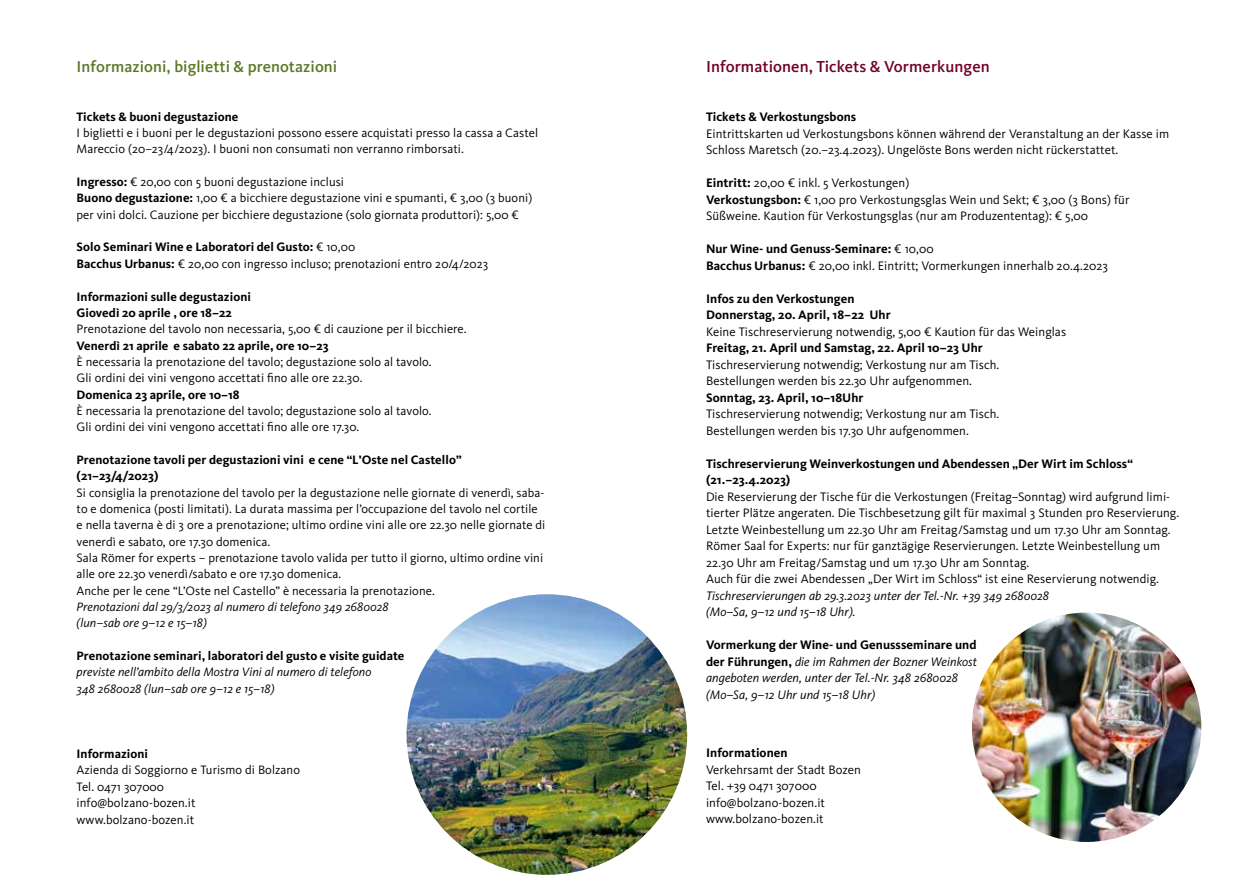
<style>
.page{position:relative;width:1259px;height:893px;background:#fff}
.page>*{position:absolute;margin:0;border:0;box-sizing:border-box;transform-origin:0 0}
.t1{font:500 16.5px "Kievit";letter-spacing:.005em;color:#70012a}
.t2{font:500 16.35px "Kievit";letter-spacing:.005em;color:#5a7825}
.t3{font:12.75px/16.5px "Kievit";letter-spacing:.005em;color:#000}
.t4{font:700 12.75px/16.5px "Kievit";letter-spacing:.005em;color:#000}
.t5{font:italic 12.75px/16.5px "Kievit";letter-spacing:.005em;color:#000}
.t6{font:12.6px/16.4px "Kievit";letter-spacing:.005em;color:#000}
.t7{font:700 12.6px/16.4px "Kievit";letter-spacing:.005em;color:#000}
.t8{font:italic 12.6px/16.4px "Kievit";letter-spacing:.005em;color:#000}
.s1{font-weight:700}
.s2{font-weight:700;font-style:normal}
</style>
<div class="page">
<img style="left:972px;top:613px;width:229px;height:229px;border-radius:115px">
<img style="left:406px;top:594px;width:281px;height:281px;border-radius:140px">
<p class="t2" style="left:77px;top:57px;width:262px">Informazioni, biglietti &amp; prenotazioni</p>
<p class="t7" style="left:77px;top:108px;width:163px">Tickets &amp; buoni degustazione</p>
<p class="t6" style="left:77px;top:125px;width:463px">I biglietti e i buoni per le degustazioni possono essere acquistati presso la cassa a Castel<br>Mareccio (20–23/4/2023). I buoni non consumati non verranno rimborsati.</p>
<p class="t6" style="left:77px;top:174px;width:457px"><span class="s1">Ingresso:</span> € 20,00 con 5 buoni degustazione inclusi<br><span class="s1">Buono degustazione:</span> 1,00 € a bicchiere degustazione vini e spumanti, € 3,00 (3 buoni) per vini dolci. Cauzione per bicchiere degustazione (solo giornata produttori): 5,00 €</p>
<p class="t6" style="left:77px;top:239px;width:413px"><span class="s1">Solo Seminari Wine e Laboratori del Gusto:</span> € 10,00<br><span class="s1">Bacchus Urbanus:</span> € 20,00 con ingresso incluso; prenotazioni entro 20/4/2023</p>
<p class="t7" style="left:77px;top:288px;width:176px">Informazioni sulle degustazioni<br>Giovedì 20 aprile , ore 18–22</p>
<p class="t6" style="left:77px;top:321px;width:391px">Prenotazione del tavolo non necessaria, 5,00 € di cauzione per il bicchiere.</p>
<p class="t7" style="left:77px;top:337px;width:253px">Venerdì 21 aprile e sabato 22 aprile, ore 10–23</p>
<p class="t6" style="left:77px;top:354px;width:356px">È necessaria la prenotazione del tavolo; degustazione solo al tavolo.<br>Gli ordini dei vini vengono accettati fino alle ore 22.30.</p>
<p class="t7" style="left:77px;top:386px;width:165px">Domenica 23 aprile, ore 10–18</p>
<p class="t6" style="left:77px;top:403px;width:356px">È necessaria la prenotazione del tavolo; degustazione solo al tavolo.<br>Gli ordini dei vini vengono accettati fino alle ore 17.30.</p>
<p class="t7" style="left:77px;top:451px;width:386px">Prenotazione tavoli per degustazioni vini e cene “L’Oste nel Castello” (21–23/4/2023)</p>
<p class="t6" style="left:77px;top:484px;width:470px">Si consiglia la prenotazione del tavolo per la degustazione nelle giornate di venerdì, saba&shy;to e domenica (posti limitati). La durata massima per l’occupazione del tavolo nel cortile e nella taverna è di 3 ore a prenotazione; ultimo ordine vini alle ore 22.30 nelle giornate di venerdì e sabato, ore 17.30 domenica.<br>Sala Römer for experts – prenotazione tavolo valida per tutto il giorno, ultimo ordine vini alle ore 22.30 venerdì/sabato e ore 17.30 domenica.<br>Anche per le cene “L’Oste nel Castello” è necessaria la prenotazione.</p>
<p class="t8" style="left:77px;top:599px;width:313px">Prenotazioni dal 29/3/2023 al numero di telefono 349 2680028 (lun–sab ore 9–12 e 15–18)</p>
<p class="t7" style="left:77px;top:647px;width:329px">Prenotazione seminari, laboratori del gusto e visite guidate</p>
<p class="t8" style="left:77px;top:664px;width:296px">previste nell’ambito della Mostra Vini al numero di telefono<br>348 2680028 (lun–sab ore 9–12 e 15–18)</p>
<p class="t7" style="left:77px;top:745px;width:73px">Informazioni</p>
<p class="t6" style="left:77px;top:762px;width:225px">Azienda di Soggiorno e Turismo di Bolzano<br>Tel. 0471 307000</p>
<p class="t3" style="left:77px;top:795px;width:120px">info@bolzano-bozen.it www.bolzano-bozen.it</p>
<h1 class="t1" style="left:706px;top:57px;width:285px">Informationen, Tickets &amp; Vormerkungen</h1>
<p class="t4" style="left:706px;top:109px;width:152px">Tickets &amp; Verkostungsbons</p>
<p class="t3" style="left:706px;top:126px;width:465px">Eintrittskarten ud Verkostungsbons können während der Veranstaltung an der Kasse im<br>Schloss Maretsch (20.–23.4.2023). Ungelöste Bons werden nicht rückerstattet.</p>
<p class="t3" style="left:706px;top:175px;width:425px"><span class="s1">Eintritt:</span> 20,00 € inkl. 5 Verkostungen)<br><span class="s1">Verkostungsbon:</span> € 1,00 pro Verkostungsglas Wein und Sekt; € 3,00 (3 Bons) für<br>Süßweine. Kaution für Verkostungsglas (nur am Produzententag): € 5,00</p>
<p class="t3" style="left:706px;top:241px;width:403px"><span class="s1">Nur Wine- und Genuss-Seminare:</span> € 10,00<br><span class="s1">Bacchus Urbanus:</span> € 20,00 inkl. Eintritt; Vormerkungen innerhalb 20.4.2023</p>
<p class="t4" style="left:706px;top:290px;width:186px">Infos zu den Verkostungen<br>Donnerstag, 20. April, 18–22 Uhr</p>
<p class="t3" style="left:706px;top:324px;width:362px">Keine Tischreservierung notwendig, 5,00 € Kaution für das Weinglas</p>
<p class="t4" style="left:706px;top:340px;width:278px">Freitag, 21. April und Samstag, 22. April 10–23 Uhr</p>
<p class="t3" style="left:706px;top:357px;width:295px">Tischreservierung notwendig; Verkostung nur am Tisch.<br>Bestellungen werden bis 22.30 Uhr aufgenommen.</p>
<p class="t4" style="left:706px;top:389px;width:159px">Sonntag, 23. April, 10–18Uhr</p>
<p class="t3" style="left:706px;top:406px;width:295px">Tischreservierung notwendig; Verkostung nur am Tisch.<br>Bestellungen werden bis 17.30 Uhr aufgenommen.</p>
<p class="t4" style="left:706px;top:455px;width:428px">Tischreservierung Weinverkostungen und Abendessen „Der Wirt im Schloss“ (21.–23.4.2023)</p>
<p class="t3" style="left:706px;top:489px;width:474px">Die Reservierung der Tische für die Verkostungen (Freitag–Sonntag) wird aufgrund limi&shy;tierter Plätze angeraten. Die Tischbesetzung gilt für maximal 3 Stunden pro Reservierung.<br>Letzte Weinbestellung um 22.30 Uhr am Freitag/Samstag und um 17.30 Uhr am Sonntag.<br>Römer Saal for Experts: nur für ganztägige Reservierungen. Letzte Weinbestellung um 22.30 Uhr am Freitag/Samstag und um 17.30 Uhr am Sonntag.<br>Auch für die zwei Abendessen „Der Wirt im Schloss“ ist eine Reservierung notwendig.</p>
<p class="t5" style="left:706px;top:587px;width:344px">Tischreservierungen ab 29.3.2023 unter der Tel.-Nr. +39 349 2680028 (Mo–Sa, 9–12 und 15–18 Uhr).</p>
<p class="t5" style="left:706px;top:637px;width:272px"><span class="s2">Vormerkung der Wine- und Genussseminare und der Führungen,</span> die im Rahmen der Bozner Weinkost angeboten werden, unter der Tel.-Nr. 348 2680028 (Mo–Sa, 9–12 Uhr und 15–18 Uhr)</p>
<p class="t4" style="left:706px;top:745px;width:83px">Informationen</p>
<p class="t3" style="left:706px;top:761px;width:156px">Verkehrsamt der Stadt Bozen<br>Tel. +39 0471 307000 info@bolzano-bozen.it www.bolzano-bozen.it</p>
</div>
